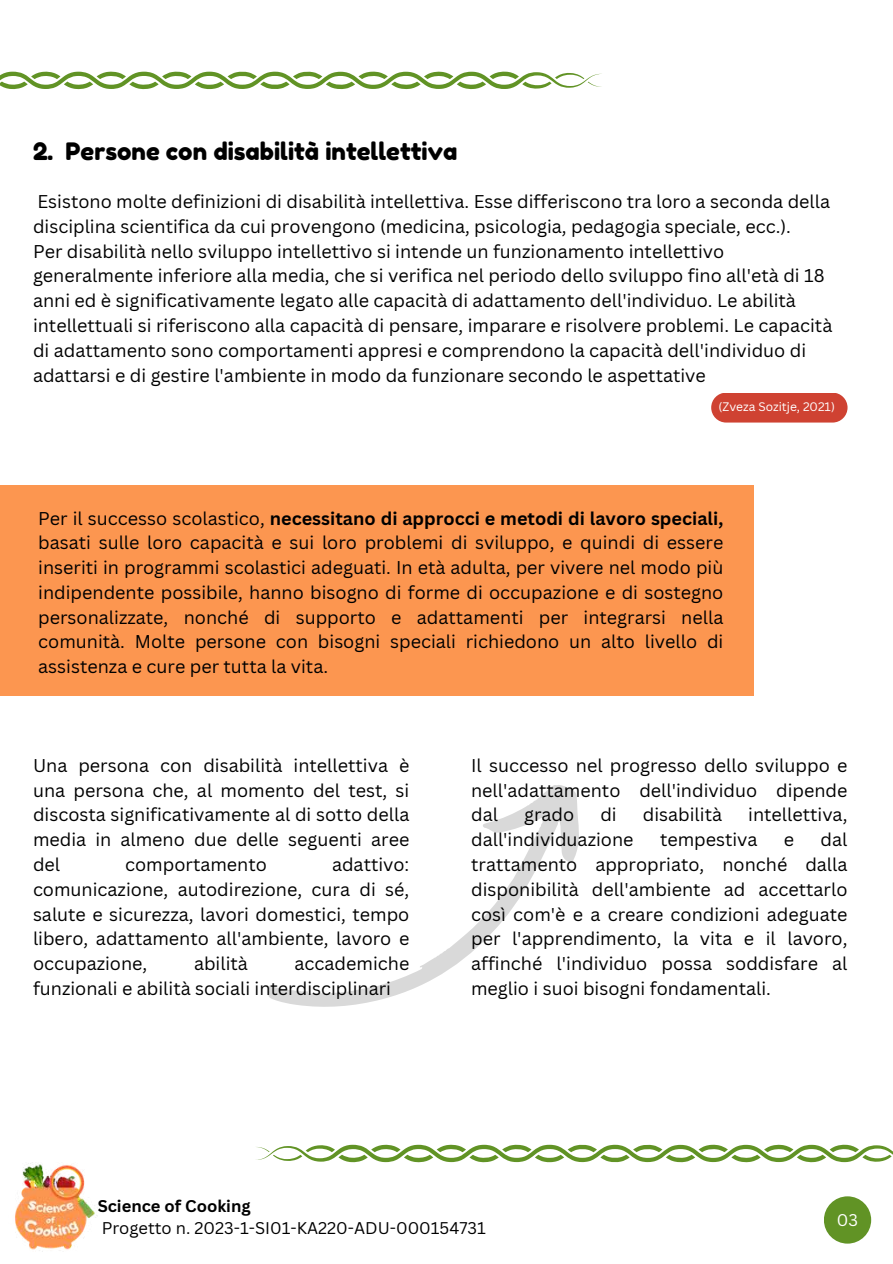
<style>
.page{position:relative;width:893px;height:1264px;background:#fff}
.page>*{position:absolute;margin:0;border:0;box-sizing:border-box;transform-origin:0 0}
.t1{font:24px "Fredoka One";color:#000}
.t2{font:18px/24.8px "Canva Sans";color:#000;text-align:justify}
.t3{font:16.5px "Canva Sans";color:#000}
.t4{font:700 16.5px "Canva Sans";color:#000}
.t5{font:16.5px "Canva Sans";color:#fff}
.t6{font:12px "Canva Sans";color:#fff}
.s1{font-weight:700}
</style>
<div class="page">
<img style="left:15px;top:1162px;width:82px;height:89px">
<div style="left:823px;top:1196px;width:48px;height:47px;background:#619325;border-radius:50%"></div>
<svg style="left:256px;top:1144px;width:636px;height:18px"></svg>
<svg style="left:0;top:71px;width:602px;height:18px"></svg>
<div style="left:0;top:485px;width:753px;height:210px;background:#fc9650"></div>
<svg style="left:268px;top:785px;width:311px;height:222px"></svg>
<div style="left:711px;top:392px;width:136px;height:30px;background:#cf4232;border-radius:15px"></div>
<h1 class="t1" style="left:33px;top:136px;width:426px">2. Persone con disabilità intellettiva</h1>
<p class="t2" style="left:33px;top:189px;width:800px;text-align:left">Esistono molte definizioni di disabilità intellettiva. Esse differiscono tra loro a seconda della disciplina scientifica da cui provengono (medicina, psicologia, pedagogia speciale, ecc.).<br>Per disabilità nello sviluppo intellettivo si intende un funzionamento intellettivo generalmente inferiore alla media, che si verifica nel periodo dello sviluppo fino all'età di 18 anni ed è significativamente legato alle capacità di adattamento dell'individuo. Le abilità intellettuali si riferiscono alla capacità di pensare, imparare e risolvere problemi. Le capacità di adattamento sono comportamenti appresi e comprendono la capacità dell'individuo di adattarsi e di gestire l'ambiente in modo da funzionare secondo le aspettative</p>
<p class="t6" style="left:718px;top:398px;width:118px">(Zveza Sozitje, 2021)</p>
<p class="t2" style="left:38px;top:505px;width:686px">Per il successo scolastico, <span class="s1">necessitano di approcci e metodi di lavoro speciali, </span>basati sulle loro capacità e sui loro problemi di sviluppo, e quindi di essere inseriti in programmi scolastici adeguati. In età adulta, per vivere nel modo più indipendente possibile, hanno bisogno di forme di occupazione e di sostegno personalizzate, nonché di supporto e adattamenti per integrarsi nella comunità. Molte persone con bisogni speciali richiedono un alto livello di assistenza e cure per tutta la vita.</p>
<p class="t2" style="left:33px;top:752px;width:378px">Una persona con disabilità intellettiva è una persona che, al momento del test, si discosta significativamente al di sotto della media in almeno due delle seguenti aree del</p>
<p class="t2" style="left:33px;top:851px;width:378px;text-indent:299px">adattivo: comunicazione, autodirezione, cura di sé, salute e sicurezza, lavori domestici, tempo libero, adattamento all'ambiente, lavoro e occupazione,</p>
<p class="t2" style="left:125px;top:851px;width:143px">comportamento</p>
<p class="t2" style="left:33px;top:950px;width:378px;text-indent:261px">accademiche funzionali e abilità sociali interdisciplinari</p>
<p class="t2" style="left:194px;top:950px;width:55px">abilità</p>
<p class="t2" style="left:471px;top:752px;width:378px">Il successo nel progresso dello sviluppo e nell'adattamento dell'individuo dipende dal</p>
<p class="t2" style="left:524px;top:802px;width:52px">grado</p>
<p class="t2" style="left:600px;top:802px;width:18px">di</p>
<p class="t2" style="left:642px;top:802px;width:81px">disabilità</p>
<p class="t2" style="left:748px;top:802px;width:101px">intellettiva,</p>
<p class="t2" style="left:471px;top:826px;width:164px">dall'individuazione</p>
<p class="t2" style="left:660px;top:826px;width:99px">tempestiva</p>
<p class="t2" style="left:783px;top:826px;width:12px">e</p>
<p class="t2" style="left:471px;top:826px;width:378px;text-indent:349px">dal trattamento appropriato, nonché dalla disponibilità dell'ambiente ad accettarlo così com'è e a creare condizioni adeguate per l'apprendimento, la vita e il lavoro, affinché l'individuo possa soddisfare al meglio i suoi bisogni fondamentali.</p>
<p class="t4" style="left:98px;top:1193px;width:154px">Science of Cooking</p>
<p class="t3" style="left:102px;top:1216px;width:385px">Progetto n. 2023-1-SI01-KA220-ADU-000154731</p>
<p class="t5" style="left:836px;top:1207px;width:23px">03</p>
</div>
